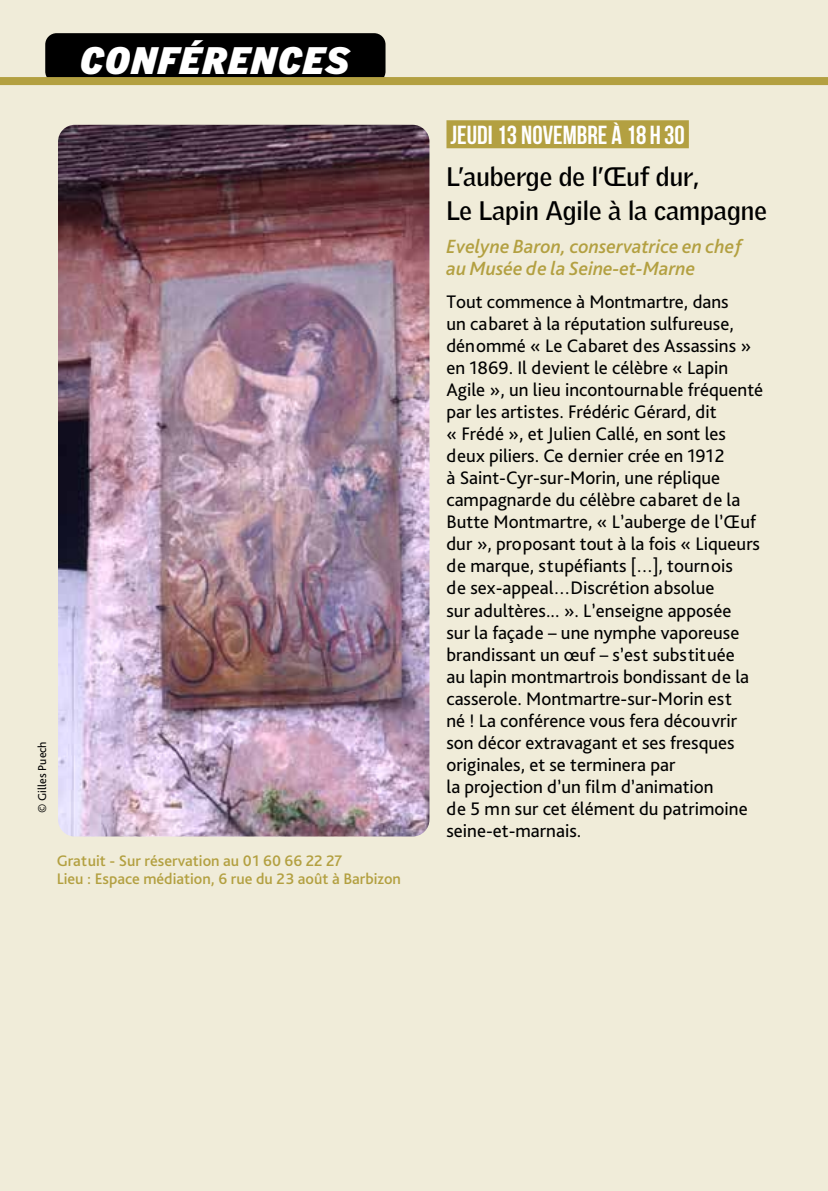
<style>
.page{position:relative;width:828px;height:1191px;background:#f0ecd9}
.page>*{position:absolute;margin:0;border:0;box-sizing:border-box;transform-origin:0 0}
.t1{font:italic 900 37.2px "Griffith Gothic";letter-spacing:.04em;color:#fff}
.t2{font:700 26px/34px "Griffith Gothic";color:#000}
.t3{font:700 26px "Bebas Neue";color:#fff}
.t4{font:italic 500 20px/22px "Bliss Pro";color:#b3a041}
.t5{font:19px/22px "Bliss Pro";color:#000}
.t6{font:500 16px/18px "Bliss Pro";color:#b3a041}
.t7{font:12px "Bliss Pro";color:#000}
</style>
<div class="page">
<div style="left:446px;top:120px;width:243px;height:28px;background:#b3a041"></div>
<hr style="left:827px;top:890px;width:1px;height:301px;background:#b3a041">
<img style="left:58px;top:125px;width:371px;height:711px">
<div style="left:45px;top:33px;width:340px;height:50px;background:#000;border-radius:11px"></div>
<div style="left:0;top:77px;width:828px;height:8px;background:#b3a041"></div>
<h1 class="t1" style="left:80px;top:39px;width:271px">CONFÉRENCES</h1>
<p class="t7" style="left:35px;top:813px;width:73px;rotate:-90deg">© Gilles Puech</p>
<p class="t6" style="left:57px;top:851px;width:346px">Gratuit - Sur réservation au 01 60 66 22 27<br>Lieu : Espace médiation, 6 rue du 23 août à Barbizon</p>
<h2 class="t3" style="left:450px;top:121px;width:236px">JEUDI 13 NOVEMBRE À 18 H 30</h2>
<h2 class="t2" style="left:446px;top:159px;width:322px">L’auberge de l’Œuf dur,<br>Le Lapin Agile à la campagne</h2>
<p class="t4" style="left:446px;top:235px;width:297px">Evelyne Baron, conservatrice en chef au Musée de la Seine-et-Marne</p>
<p class="t5" style="left:446px;top:290px;width:318px">Tout commence à Montmartre, dans<br>un cabaret à la réputation sulfureuse, dénommé « Le Cabaret des Assassins » en 1869. Il devient le célèbre « Lapin Agile », un lieu incontournable fréquenté par les artistes. Frédéric Gérard, dit<br>« Frédé », et Julien Callé, en sont les deux piliers. Ce dernier crée en 1912<br>à Saint-Cyr-sur-Morin, une réplique campagnarde du célèbre cabaret de la Butte Montmartre, « L’auberge de l’Œuf dur », proposant tout à la fois « Liqueurs de marque, stupéfiants […], tournois<br>de sex-appeal…Discrétion absolue<br>sur adultères... ». L’enseigne apposée<br>sur la façade – une nymphe vaporeuse brandissant un œuf – s’est substituée<br>au lapin montmartrois bondissant de la casserole. Montmartre-sur-Morin est<br>né ! La conférence vous fera découvrir son décor extravagant et ses fresques originales, et se terminera par<br>la projection d’un film d’animation<br>de 5 mn sur cet élément du patrimoine seine-et-marnais.</p>
</div>
